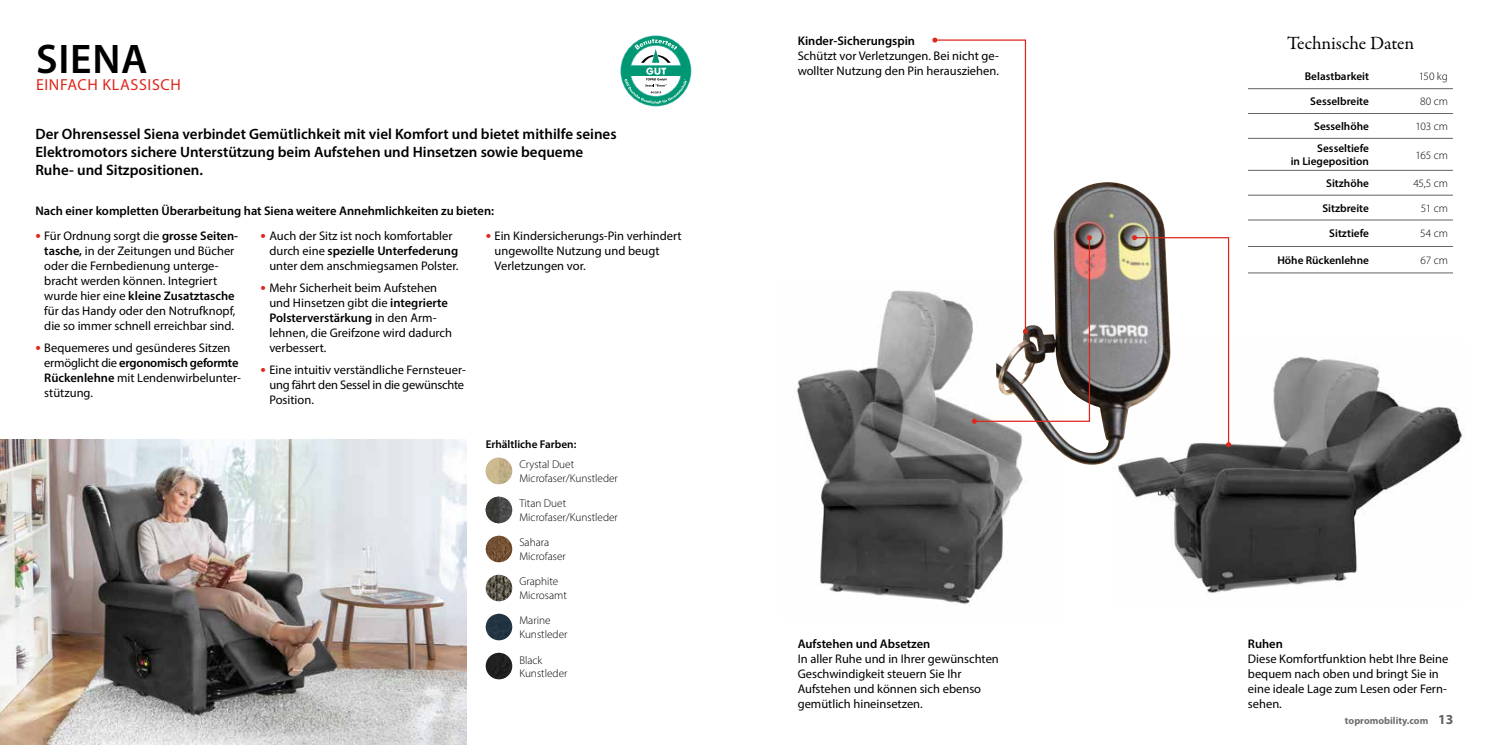
<style>
.page{position:relative;width:1489px;height:745px;background:#fff}
.page>*{position:absolute;margin:0;border:0;box-sizing:border-box;transform-origin:0 0}
.t1{font:600 41.5px "Myriad Pro";letter-spacing:.02em;color:#000}
.t2{font:18.75px "Garamond Premr Pro";color:#000}
.t3{font:16px "Myriad Pro";letter-spacing:.04em;color:#df271c}
.t4{font:600 15px/18px "Myriad Pro";color:#000}
.t5{font:12.5px/15px "Myriad Pro";color:#000}
.t6{font:600 12.5px "Myriad Pro";color:#000}
.t7{font:300 11.25px/13.5px "Myriad Pro";color:#000}
.t8{font:600 11.25px/13.5px "Myriad Pro";color:#000;text-align:right}
.t9{font:700 10px "Myriad Pro";color:#6e6e6e}
.s1{font-size:19.38px;color:#df271c}
.s2{font-weight:600}
.s3{font-size:13.75px;color:#626261}
</style>
<div class="page">
<img style="left:1118px;top:357px;width:345px;height:236px">
<img style="left:796px;top:290px;width:227px;height:314px">
<img style="left:0;top:439px;width:466px;height:305px">
<img style="left:996px;top:182px;width:175px;height:282px">
<svg style="left:1131px;top:235px;width:99px;height:212px"></svg>
<svg style="left:932px;top:38px;width:159px;height:385px"></svg>
<svg style="left:621px;top:36px;width:69px;height:70px"></svg>
<hr style="left:1247px;top:88px;width:126px;height:1px;background:#626261">
<hr style="left:1373px;top:88px;width:79px;height:1px;background:#626261">
<hr style="left:1247px;top:113px;width:126px;height:1px;background:#626261">
<hr style="left:1373px;top:113px;width:79px;height:1px;background:#626261">
<hr style="left:1247px;top:138px;width:126px;height:1px;background:#626261">
<hr style="left:1373px;top:138px;width:79px;height:1px;background:#626261">
<hr style="left:1247px;top:170px;width:126px;height:1px;background:#626261">
<hr style="left:1373px;top:170px;width:79px;height:1px;background:#626261">
<hr style="left:1247px;top:195px;width:126px;height:1px;background:#626261">
<hr style="left:1373px;top:195px;width:79px;height:1px;background:#626261">
<hr style="left:1247px;top:220px;width:126px;height:1px;background:#626261">
<hr style="left:1373px;top:220px;width:79px;height:1px;background:#626261">
<hr style="left:1247px;top:246px;width:126px;height:1px;background:#626261">
<hr style="left:1373px;top:246px;width:79px;height:1px;background:#626261">
<hr style="left:1247px;top:272px;width:126px;height:1px;background:#626261">
<hr style="left:1373px;top:272px;width:79px;height:1px;background:#626261">
<img style="left:485px;top:535px;width:27px;height:27px;border-radius:13px">
<img style="left:485px;top:457px;width:27px;height:27px;border-radius:13px">
<img style="left:485px;top:457px;width:14px;height:27px">
<img style="left:485px;top:496px;width:27px;height:27px;border-radius:13px">
<img style="left:485px;top:496px;width:14px;height:27px">
<img style="left:485px;top:613px;width:27px;height:27px;border-radius:13px">
<img style="left:485px;top:574px;width:27px;height:27px;border-radius:13px">
<img style="left:485px;top:652px;width:27px;height:27px;border-radius:13px">
<h1 class="t1" style="left:36px;top:32px;width:113px">SIENA</h1>
<p class="t3" style="left:36px;top:74px;width:146px">EINFACH KLASSISCH</p>
<p class="t4" style="left:35px;top:124px;width:582px">Der Ohrensessel Siena verbindet Gemütlichkeit mit viel Komfort und bietet mithilfe seines<br>Elektromotors sichere Unterstützung beim Aufstehen und Hinsetzen sowie bequeme<br>Ruhe- und Sitzpositionen.</p>
<p class="t6" style="left:35px;top:203px;width:460px">Nach einer kompletten Überarbeitung hat Siena weitere Annehmlichkeiten zu bieten:</p>
<p class="t5" style="left:44px;top:228px;width:195px;text-indent:-9px"><span class="s1">•</span> Für Ordnung sorgt die <span class="s2">grosse Seiten&shy;tasche,</span> in der Zeitungen und Bücher oder die Fernbedienung unterge&shy;bracht werden können. Integriert wurde hier eine <span class="s2">kleine Zusatztasche </span>für das Handy oder den Notrufknopf, die so immer schnell erreichbar sind.</p>
<p class="t5" style="left:44px;top:340px;width:198px;text-indent:-9px"><span class="s1">•</span> Bequemeres und gesünderes Sitzen ermöglicht die <span class="s2">ergonomisch geformte<br>Rückenlehne</span> mit Lendenwirbelunter&shy;stützung.</p>
<p class="t5" style="left:269px;top:228px;width:190px;text-indent:-9px"><span class="s1">•</span> Auch der Sitz ist noch komfortabler durch eine <span class="s2">spezielle Unterfederung </span>unter dem anschmiegsamen Polster.</p>
<p class="t5" style="left:269px;top:280px;width:184px;text-indent:-9px"><span class="s1">•</span> Mehr Sicherheit beim Aufstehen und Hinsetzen gibt die <span class="s2">integrierte<br>Polsterverstärkung</span> in den Arm&shy;lehnen, die Greifzone wird dadurch verbessert.</p>
<p class="t5" style="left:269px;top:362px;width:197px;text-align:justify;text-indent:-9px"><span class="s1">•</span> Eine intuitiv verständliche Fernsteuer&shy;ung fährt den Sessel in die gewünschte Position.</p>
<p class="t5" style="left:494px;top:228px;width:189px;text-indent:-9px"><span class="s1">•</span> Ein Kindersicherungs-Pin verhindert ungewollte Nutzung und beugt<br>Verletzungen vor.</p>
<p class="t8" style="left:485px;top:437px;width:92px">Erhältliche Farben:</p>
<p class="t7" style="left:519px;top:457px;width:100px">Crystal Duet<br>Microfaser/Kunstleder</p>
<p class="t7" style="left:519px;top:496px;width:100px">Titan Duet<br>Microfaser/Kunstleder</p>
<p class="t7" style="left:519px;top:535px;width:48px">Sahara<br>Microfaser</p>
<p class="t7" style="left:519px;top:574px;width:49px">Graphite<br>Microsamt</p>
<p class="t7" style="left:519px;top:613px;width:50px">Marine<br>Kunstleder</p>
<p class="t7" style="left:519px;top:652px;width:50px">Black<br>Kunstleder</p>
<p class="t6" style="left:797px;top:33px;width:119px">Kinder-Sicherungspin</p>
<p class="t5" style="left:797px;top:48px;width:203px">Schützt vor Verletzungen. Bei nicht ge&shy;wollter Nutzung den Pin herausziehen.</p>
<p class="t6" style="left:797px;top:635px;width:134px">Aufstehen und Absetzen</p>
<p class="t5" style="left:797px;top:650px;width:203px">In aller Ruhe und in Ihrer gewünschten<br>Geschwindigkeit steuern Sie Ihr<br>Aufstehen und können sich ebenso gemütlich hineinsetzen.</p>
<h2 class="t2" style="left:1287px;top:32px;width:128px">Technische Daten</h2>
<p class="t8" style="left:1304px;top:70px;width:66px">Belastbarkeit</p>
<p class="t7" style="left:1418px;top:70px;width:31px">150 kg</p>
<p class="t8" style="left:1310px;top:94px;width:60px">Sesselbreite</p>
<p class="t7" style="left:1419px;top:95px;width:29px">80 cm</p>
<p class="t8" style="left:1313px;top:119px;width:56px">Sesselhöhe</p>
<p class="t7" style="left:1415px;top:119px;width:34px">103 cm</p>
<p class="t8" style="left:1290px;top:141px;width:80px">Sesseltiefe<br>in Liegeposition</p>
<p class="t7" style="left:1415px;top:148px;width:34px">165 cm</p>
<p class="t8" style="left:1325px;top:176px;width:44px">Sitzhöhe</p>
<p class="t7" style="left:1413px;top:176px;width:36px">45,5 cm</p>
<p class="t8" style="left:1322px;top:201px;width:48px">Sitzbreite</p>
<p class="t7" style="left:1420px;top:201px;width:29px">51 cm</p>
<p class="t8" style="left:1329px;top:226px;width:41px">Sitztiefe</p>
<p class="t7" style="left:1419px;top:227px;width:29px">54 cm</p>
<p class="t8" style="left:1277px;top:253px;width:93px">Höhe Rückenlehne</p>
<p class="t7" style="left:1420px;top:253px;width:29px">67 cm</p>
<p class="t6" style="left:1247px;top:635px;width:36px">Ruhen</p>
<p class="t5" style="left:1247px;top:650px;width:202px">Diese Komfortfunktion hebt Ihre Beine bequem nach oben und bringt Sie in eine ideale Lage zum Lesen oder Fern&shy;sehen.</p>
<p class="t9" style="left:1344px;top:713px;width:110px">topromobility.com <span class="s3">13</span></p>
</div>
